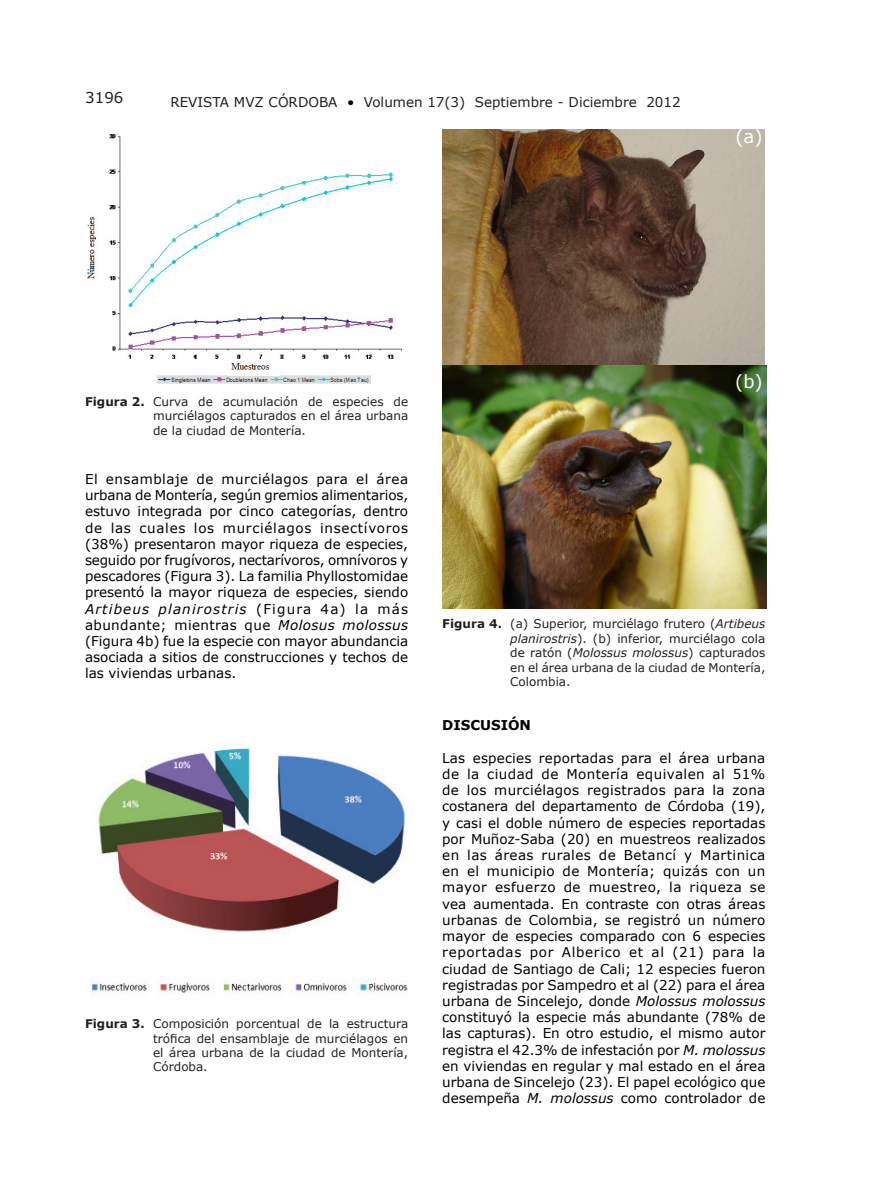
<style>
.page{position:relative;width:893px;height:1187px;background:#fff}
.page>*{position:absolute;margin:0;border:0;box-sizing:border-box;transform-origin:0 0}
.t1{font:18px "Verdana";color:#fff}
.t2{font:15px "Verdana";color:#231f20}
.t3{font:13.5px/16.2px "Verdana";color:#000;text-align:justify}
.t4{font:13.5px "Verdana";color:#231f20}
.t5{font:700 13.5px "Verdana";color:#000}
.t6{font:12px/14.4px "Verdana";color:#231f20;text-align:justify}
.s1{color:#000}
.s2{font-weight:700}
.s3{font-style:italic}
</style>
<div class="page">
<img style="left:87px;top:134px;width:315px;height:250px">
<img style="left:91px;top:748px;width:317px;height:245px">
<img style="left:442px;top:129px;width:322px;height:236px">
<img style="left:442px;top:365px;width:325px;height:243px">
<p class="t2" style="left:85px;top:87px;width:40px">3196</p>
<p class="t4" style="left:170px;top:92px;width:512px">REVISTA MVZ CÓRDOBA <span class="s1">•</span> Volumen 17(3) Septiembre - Diciembre 2012</p>
<p class="t1" style="left:735px;top:124px;width:29px">(a)</p>
<p class="t6" style="left:153px;top:394px;width:257px;text-indent:-68px"><span class="s2">Figura 2.</span> Curva de acumulación de especies de murciélagos capturados en el área urbana de la ciudad de Montería.</p>
<p class="t1" style="left:735px;top:369px;width:29px">(b)</p>
<p class="t3" style="left:85px;top:470px;width:325px">El ensamblaje de murciélagos para el área urbana de Montería, según gremios alimentarios, estuvo integrada por cinco categorías, dentro de las cuales los murciélagos insectívoros (38%) presentaron mayor riqueza de especies, seguido por frugívoros, nectarívoros, omnívoros y pescadores (Figura 3). La familia Phyllostomidae presentó la mayor riqueza de especies, siendo <span class="s3">Artibeus planirostris</span> (Figura 4a) la más abundante; mientras que <span class="s3">Molosus molossus </span>(Figura 4b) fue la especie con mayor abundancia asociada a sitios de construcciones y techos de las viviendas urbanas.</p>
<p class="t6" style="left:153px;top:1016px;width:257px;text-indent:-68px"><span class="s2">Figura 3.</span> Composición porcentual de la estructura trófica del ensamblaje de murciélagos en el área urbana de la ciudad de Montería, Córdoba.</p>
<p class="t6" style="left:510px;top:616px;width:257px;text-indent:-68px"><span class="s2">Figura 4.</span> (a) Superior, murciélago frutero (<span class="s3">Artibeus planirostris</span>). (b) inferior, murciélago cola de ratón (<span class="s3">Molossus molossus</span>) capturados en el área urbana de la ciudad de Montería, Colombia.</p>
<p class="t5" style="left:442px;top:715px;width:90px">DISCUSIÓN</p>
<p class="t3" style="left:442px;top:749px;width:325px">Las especies reportadas para el área urbana de la ciudad de Montería equivalen al 51% de los murciélagos registrados para la zona costanera del departamento de Córdoba (19), y casi el doble número de especies reportadas por Muñoz-Saba (20) en muestreos realizados en las áreas rurales de Betancí y Martinica en el municipio de Montería; quizás con un mayor esfuerzo de muestreo, la riqueza se vea aumentada. En contraste con otras áreas urbanas de Colombia, se registró un número mayor de especies comparado con 6 especies reportadas por Alberico et al (21) para la ciudad de Santiago de Cali; 12 especies fueron registradas por Sampedro et al (22) para el área urbana de Sincelejo, donde <span class="s3">Molossus molossus </span>constituyó la especie más abundante (78% de las capturas). En otro estudio, el mismo autor registra el 42.3% de infestación por <span class="s3">M. molossus </span>en viviendas en regular y mal estado en el área urbana de Sincelejo (23). El papel ecológico que desempeña <span class="s3">M. molossus</span> como controlador de</p>
</div>
